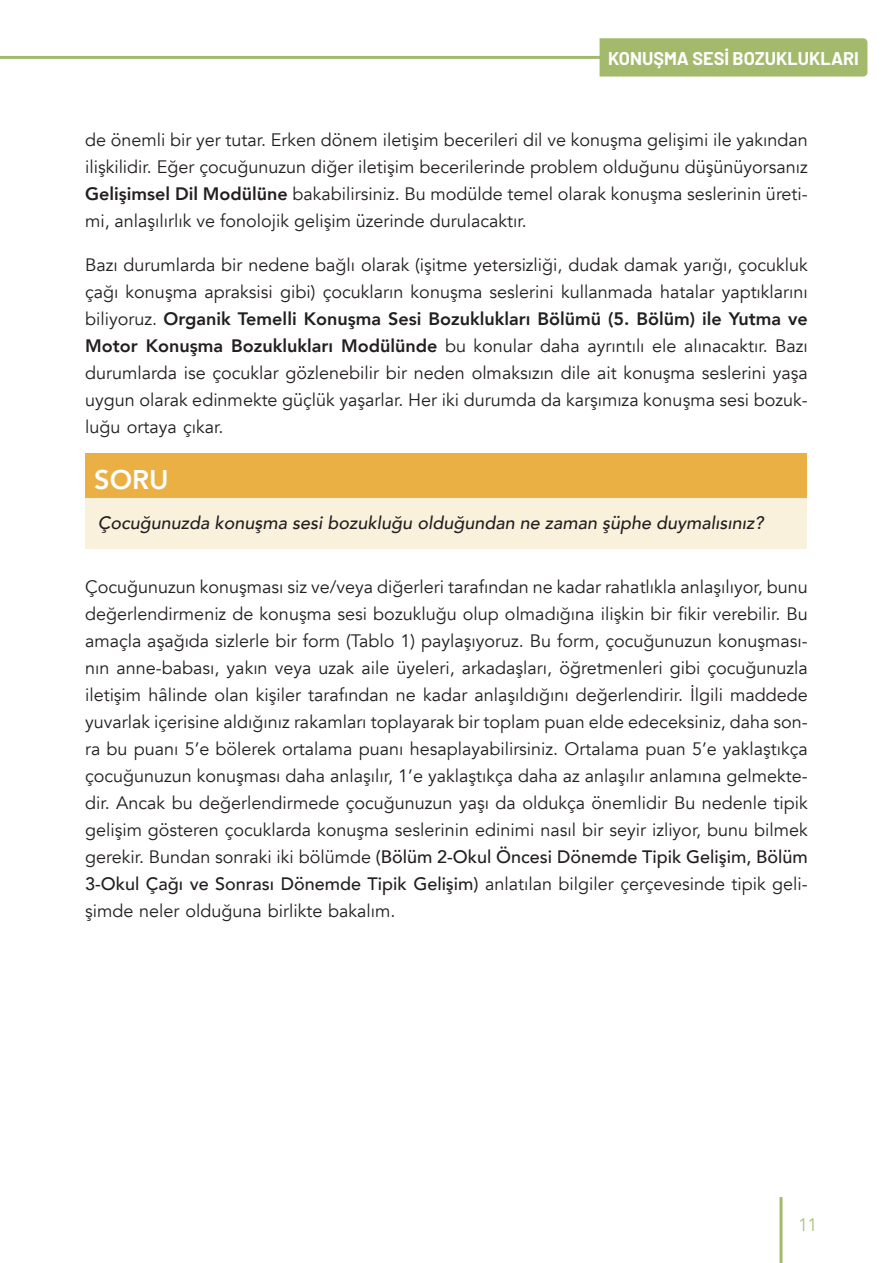
<style>
.page{position:relative;width:893px;height:1263px;background:#fff}
.page>*{position:absolute;margin:0;border:0;box-sizing:border-box;transform-origin:0 0}
.t1{font:800 27px "Avenir";color:#fff}
.t2{font:18px/27px "Avenir";color:#231f20;text-align:justify}
.t3{font:italic 500 18px "Avenir";color:#231f20}
.t4{font:700 18px "Barlow";color:#fff}
.t5{font:300 18px "Avenir";color:#a3ba6d}
.s1{font-weight:800}
.s2{font-weight:500}
</style>
<div class="page">
<hr style="left:0;top:56px;width:710px;height:3px;background:#a3ba6d">
<hr style="left:779px;top:1197px;width:3px;height:66px;background:#a3ba6d">
<div style="left:600px;top:38px;width:267px;height:39px;background:#a3ba6d"></div>
<div style="left:85px;top:453px;width:721px;height:45px;background:#ebb043"></div>
<div style="left:85px;top:498px;width:721px;height:51px;background:#faf1dc"></div>
<p class="t4" style="left:608px;top:46px;width:252px">KONUŞMA SESİ BOZUKLUKLARI</p>
<p class="t2" style="left:85px;top:126px;width:724px">de önemli bir yer tutar. Erken dönem iletişim becerileri dil ve konuşma gelişimi ile yakından ilişkilidir. Eğer çocuğunuzun diğer iletişim becerilerinde problem olduğunu düşünüyorsanız <span class="s1">Gelişimsel Dil Modülüne</span> bakabilirsiniz. Bu modülde temel olarak konuşma seslerinin üreti&shy;mi, anlaşılırlık ve fonolojik gelişim üzerinde durulacaktır.</p>
<p class="t2" style="left:85px;top:251px;width:724px">Bazı durumlarda bir nedene bağlı olarak (işitme yetersizliği, dudak damak yarığı, çocukluk çağı konuşma apraksisi gibi) çocukların konuşma seslerini kullanmada hatalar yaptıklarını biliyoruz. <span class="s1">Organik Temelli Konuşma Sesi Bozuklukları Bölümü (5. Bölüm) ile Yutma ve Motor Konuşma Bozuklukları Modülünde</span> bu konular daha ayrıntılı ele alınacaktır. Bazı durumlarda ise çocuklar gözlenebilir bir neden olmaksızın dile ait konuşma seslerini yaşa uygun olarak edinmekte güçlük yaşarlar. Her iki durumda da karşımıza konuşma sesi bozuk&shy;luğu ortaya çıkar.</p>
<h1 class="t1" style="left:94px;top:459px;width:76px">SORU</h1>
<p class="t3" style="left:98px;top:512px;width:667px">Çocuğunuzda konuşma sesi bozukluğu olduğundan ne zaman şüphe duymalısınız?</p>
<p class="t2" style="left:85px;top:573px;width:724px">Çocuğunuzun konuşması siz ve/veya diğerleri tarafından ne kadar rahatlıkla anlaşılıyor, bunu değerlendirmeniz de konuşma sesi bozukluğu olup olmadığına ilişkin bir fikir verebilir. Bu amaçla aşağıda sizlerle bir form (Tablo 1) paylaşıyoruz. Bu form, çocuğunuzun konuşması&shy;nın anne-babası, yakın veya uzak aile üyeleri, arkadaşları, öğretmenleri gibi çocuğunuzla iletişim hâlinde olan kişiler tarafından ne kadar anlaşıldığını değerlendirir. İlgili maddede yuvarlak içerisine aldığınız rakamları toplayarak bir toplam puan elde edeceksiniz, daha son&shy;ra bu puanı 5’e bölerek ortalama puanı hesaplayabilirsiniz. Ortalama puan 5’e yaklaştıkça çocuğunuzun konuşması daha anlaşılır, 1’e yaklaştıkça daha az anlaşılır anlamına gelmekte&shy;dir. Ancak bu değerlendirmede çocuğunuzun yaşı da oldukça önemlidir Bu nedenle tipik gelişim gösteren çocuklarda konuşma seslerinin edinimi nasıl bir seyir izliyor, bunu bilmek gerekir. Bundan sonraki iki bölümde <span class="s2">(Bölüm 2-Okul Öncesi Dönemde Tipik Gelişim, Bölüm 3-Okul Çağı ve Sonrası Dönemde Tipik Gelişim)</span> anlatılan bilgiler çerçevesinde tipik geli&shy;şimde neler olduğuna birlikte bakalım.</p>
<p class="t5" style="left:798px;top:1214px;width:20px">11</p>
</div>
